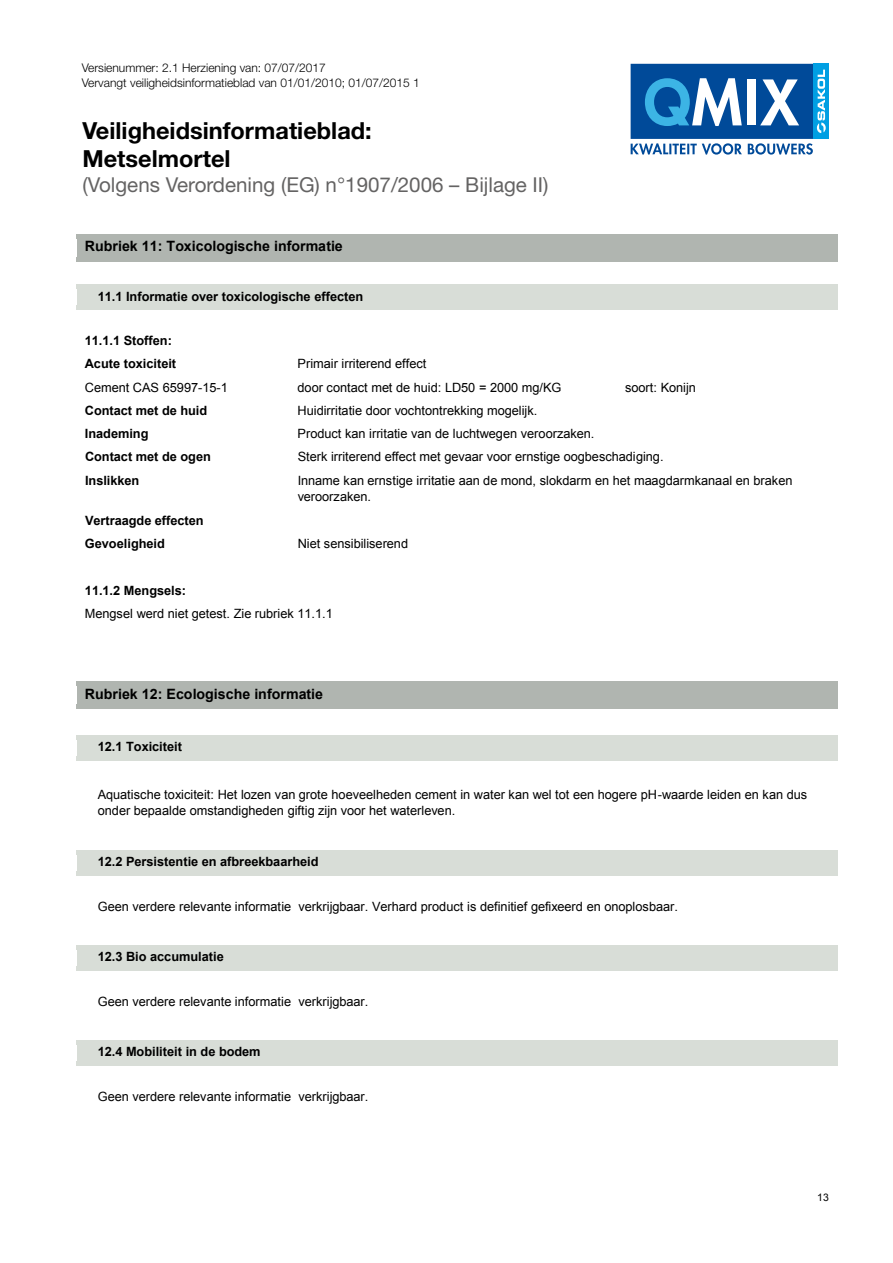
<style>
.page{position:relative;width:893px;height:1263px;background:#fff}
.page>*{position:absolute;margin:0;border:0;box-sizing:border-box;transform-origin:0 0}
.t1{font:700 24px "Arial";color:#000}
.t2{font:700 23.55px/28.2px "Helvetica Neue LT Std";color:#000}
.t3{font:20.55px "Helvetica Neue LT Std";color:#646363}
.t4{font:700 14.25px "Arial";color:#000}
.t5{font:12.75px/17px "Arial";letter-spacing:-.005em;color:#000}
.t6{font:700 12.75px/23.2px "Arial";letter-spacing:-.005em;color:#000}
.t7{font:300 12px/14.4px "Helvetica Neue LT Std";color:#000}
.t8{font:10.5px "Arial";color:#000}
</style>
<div class="page">
<div style="left:85px;top:238px;width:744px;height:19px;background:#b0b5b0"></div>
<hr style="left:77px;top:234px;width:760px;height:4px;background:#b0b5b0">
<hr style="left:77px;top:257px;width:760px;height:4px;background:#b0b5b0">
<div style="left:85px;top:289px;width:744px;height:17px;background:#d8ddd7"></div>
<hr style="left:77px;top:285px;width:760px;height:4px;background:#d8ddd7">
<hr style="left:77px;top:306px;width:760px;height:4px;background:#d8ddd7">
<div style="left:85px;top:686px;width:744px;height:18px;background:#b0b5b0"></div>
<div style="left:77px;top:681px;width:760px;height:5px;background:#b0b5b0"></div>
<div style="left:77px;top:704px;width:760px;height:5px;background:#b0b5b0"></div>
<div style="left:85px;top:739px;width:744px;height:17px;background:#d8ddd7"></div>
<hr style="left:77px;top:735px;width:760px;height:4px;background:#d8ddd7">
<hr style="left:77px;top:756px;width:760px;height:4px;background:#d8ddd7">
<div style="left:85px;top:854px;width:744px;height:17px;background:#d8ddd7"></div>
<hr style="left:77px;top:850px;width:760px;height:4px;background:#d8ddd7">
<hr style="left:77px;top:871px;width:760px;height:4px;background:#d8ddd7">
<div style="left:85px;top:949px;width:744px;height:17px;background:#d8ddd7"></div>
<hr style="left:77px;top:945px;width:760px;height:4px;background:#d8ddd7">
<div style="left:77px;top:966px;width:760px;height:5px;background:#d8ddd7"></div>
<div style="left:85px;top:1045px;width:744px;height:16px;background:#d8ddd7"></div>
<div style="left:77px;top:1040px;width:760px;height:5px;background:#d8ddd7"></div>
<div style="left:77px;top:1061px;width:760px;height:5px;background:#d8ddd7"></div>
<div style="left:813px;top:64px;width:16px;height:75px;background:#009fe3"></div>
<svg style="left:631px;top:63px;width:196px;height:92px"></svg>
<p class="t7" style="left:82px;top:61px;width:339px">Versienummer: 2.1 Herziening van: 07/07/2017<br>Vervangt veiligheidsinformatieblad van 01/01/2010; 01/07/2015 1</p>
<h2 class="t2" style="left:82px;top:116px;width:291px">Veiligheidsinformatieblad:<br>Metselmortel</h2>
<h3 class="t3" style="left:82px;top:172px;width:468px">(Volgens Verordening (EG) n°1907/2006 – Bijlage II)</h3>
<h1 class="t1" style="left:98px;top:117px;width:456px">Veiligheidsinformatieblad: Metselmortel</h1>
<p class="t4" style="left:85px;top:237px;width:259px">Rubriek 11: Toxicologische informatie</p>
<p class="t6" style="left:98px;top:285px;width:267px">11.1 Informatie over toxicologische effecten</p>
<p class="t6" style="left:85px;top:329px;width:93px">11.1.1 Stoffen:<br>Acute toxiciteit</p>
<p class="t5" style="left:298px;top:355px;width:130px">Primair irriterend effect</p>
<p class="t5" style="left:85px;top:379px;width:145px">Cement CAS 65997-15-1</p>
<p class="t5" style="left:298px;top:379px;width:265px">door contact met de huid: LD50 = 2000 mg/KG</p>
<p class="t5" style="left:625px;top:379px;width:72px">soort: Konijn</p>
<p class="t6" style="left:85px;top:399px;width:124px">Contact met de huid</p>
<p class="t5" style="left:298px;top:402px;width:241px">Huidirritatie door vochtontrekking mogelijk.</p>
<p class="t6" style="left:85px;top:422px;width:65px">Inademing</p>
<p class="t5" style="left:298px;top:425px;width:298px">Product kan irritatie van de luchtwegen veroorzaken.</p>
<p class="t6" style="left:85px;top:446px;width:127px">Contact met de ogen</p>
<p class="t5" style="left:298px;top:449px;width:367px">Sterk irriterend effect met gevaar voor ernstige oogbeschadiging.</p>
<p class="t6" style="left:85px;top:469px;width:56px">Inslikken</p>
<p class="t5" style="left:298px;top:472px;width:496px">Inname kan ernstige irritatie aan de mond, slokdarm en het maagdarmkanaal en braken veroorzaken.</p>
<p class="t6" style="left:85px;top:509px;width:120px">Vertraagde effecten<br>Gevoeligheid</p>
<p class="t5" style="left:298px;top:535px;width:112px">Niet sensibiliserend</p>
<p class="t6" style="left:85px;top:579px;width:103px">11.1.2 Mengsels:</p>
<p class="t5" style="left:85px;top:605px;width:249px">Mengsel werd niet getest. Zie rubriek 11.1.1</p>
<p class="t4" style="left:85px;top:684px;width:240px">Rubriek 12: Ecologische informatie</p>
<p class="t6" style="left:98px;top:735px;width:86px">12.1 Toxiciteit</p>
<p class="t5" style="left:98px;top:786px;width:711px">Aquatische toxiciteit: Het lozen van grote hoeveelheden cement in water kan wel tot een hogere pH-waarde leiden en kan dus onder bepaalde omstandigheden giftig zijn voor het waterleven.</p>
<p class="t6" style="left:98px;top:850px;width:222px">12.2 Persistentie en afbreekbaarheid</p>
<p class="t5" style="left:98px;top:898px;width:582px">Geen verdere relevante informatie verkrijgbaar. Verhard product is definitief gefixeerd en onoplosbaar.</p>
<p class="t6" style="left:98px;top:946px;width:127px">12.3 Bio accumulatie</p>
<p class="t5" style="left:98px;top:993px;width:272px">Geen verdere relevante informatie verkrijgbaar.</p>
<p class="t6" style="left:98px;top:1041px;width:164px">12.4 Mobiliteit in de bodem</p>
<p class="t5" style="left:98px;top:1088px;width:272px">Geen verdere relevante informatie verkrijgbaar.</p>
<p class="t8" style="left:817px;top:1191px;width:13px">13</p>
</div>
